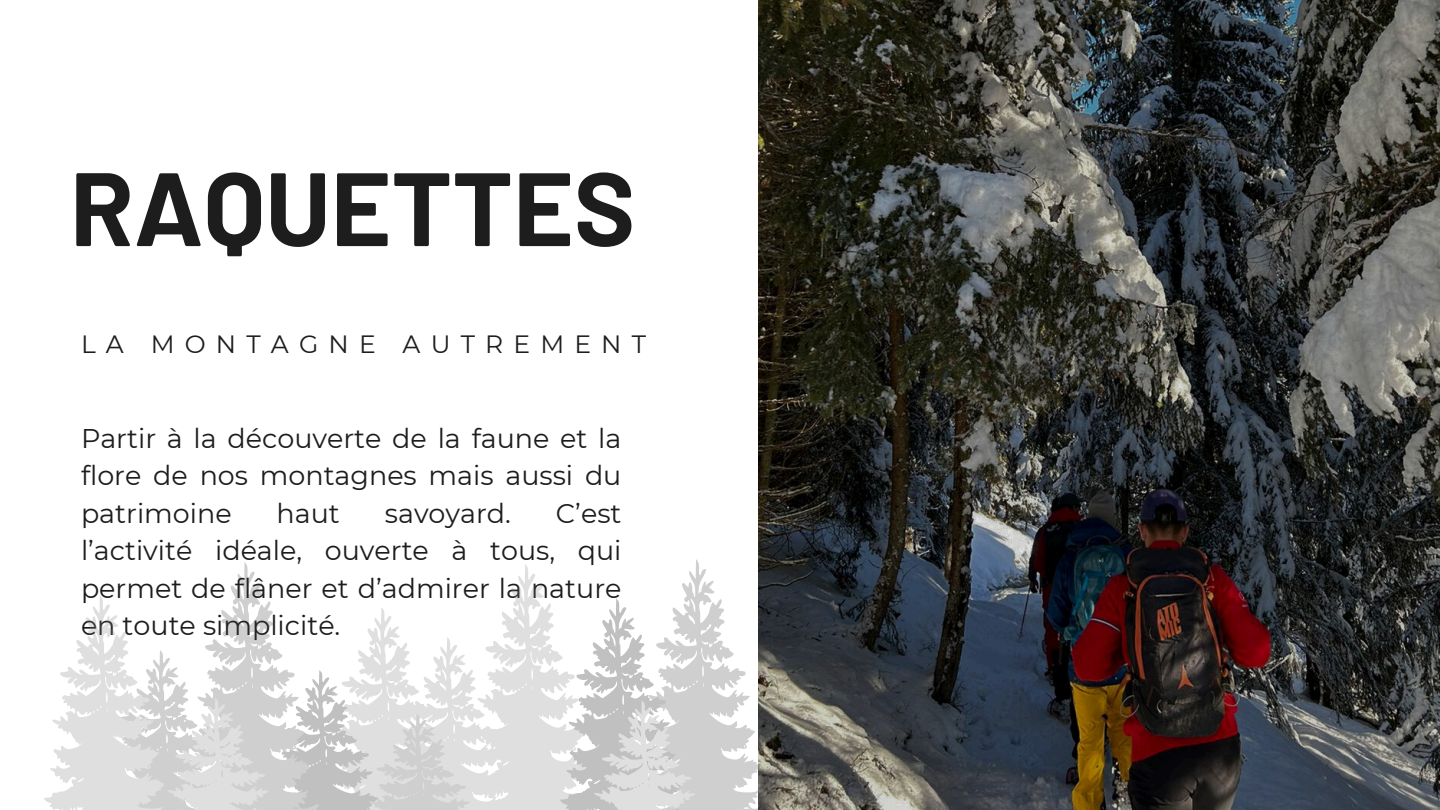
<style>
.page{position:relative;width:1440px;height:810px;background:#fff}
.page>*{position:absolute;margin:0;border:0;box-sizing:border-box;transform-origin:0 0}
.t1{font:700 104px "Barlow";color:#1d1d1d}
.t2{font:27px/37.5px "Montserrat";color:#1d1d1d;text-align:justify}
.t3{font:25px "Montserrat";letter-spacing:.405em;color:#1d1d1d}
</style>
<div class="page">
<img style="left:758px;top:0;width:682px;height:810px">
<svg style="left:44px;top:559px;width:747px;height:251px"></svg>
<h1 class="t1" style="left:70px;top:142px;width:567px">RAQUETTES</h1>
<h2 class="t3" style="left:81px;top:328px;width:567px">LA MONTAGNE AUTREMENT</h2>
<h3 class="t2" style="left:81px;top:419px;width:542px">Partir à la découverte de la faune et la flore de nos montagnes mais aussi du patrimoine</h3>
<h3 class="t2" style="left:81px;top:494px;width:542px;text-indent:475px">C’est l’activité idéale, ouverte à tous, qui permet de flâner et d’admirer la nature en toute simplicité.</h3>
<h3 class="t2" style="left:277px;top:494px;width:65px">haut</h3>
<h3 class="t2" style="left:385px;top:494px;width:128px">savoyard.</h3>
</div>
